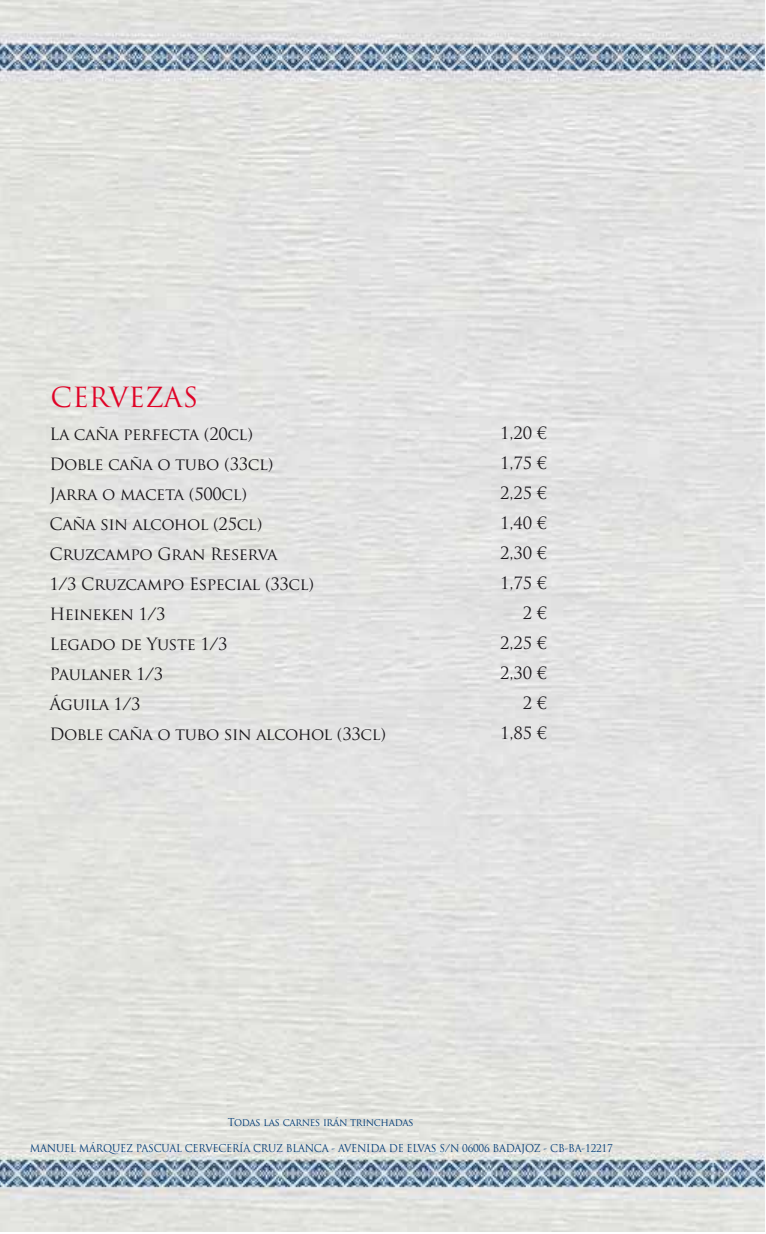
<style>
.page{position:relative;width:766px;height:1234px;background:#fff}
.page>*{position:absolute;margin:0;border:0;box-sizing:border-box;transform-origin:0 0}
.t1{font:27px "Trajan Pro";color:#e00327}
.t2{font:16.5px/30px "Trajan Pro";letter-spacing:-.025em;color:#1a171c}
.t3{font:10.5px "Trajan Pro";letter-spacing:-.025em;color:#003b77;scale:.95 1}
</style>
<div class="page">
<img style="left:0;top:0;width:764px;height:1230px">
<h1 class="t1" style="left:51px;top:380px;width:149px">CERVEZAS</h1>
<p class="t2" style="left:49px;top:419px;width:338px">La caña perfecta (20cl)<br>Doble caña o tubo (33cl)<br>Jarra o maceta (500cl)<br>Caña sin alcohol (25cl)<br>Cruzcampo Gran Reserva<br>1/3 Cruzcampo Especial (33cl)<br>Heineken 1/3<br>Legado de Yuste 1/3<br>Paulaner 1/3<br>Águila 1/3<br>Doble caña o tubo sin alcohol (33cl)</p>
<p class="t2" style="left:500px;top:418px;width:48px;text-align:right">1,20 €<br>1,75 €<br>2,25 €<br>1,40 €<br>2,30 €<br>1,75 €<br>2 €<br>2,25 €<br>2,30 €<br>2 €<br>1,85 €</p>
<p class="t3" style="left:228px;top:1115px;width:197px">Todas las carnes irán trinchadas</p>
<p class="t3" style="left:30px;top:1141px;width:615px">MANUEL MÁRQUEZ PASCUAL CERVECERÍA CRUZ BLANCA - AVENIDA DE ELVAS S/N 06006 BADAJOZ - CB-BA-12217</p>
</div>
